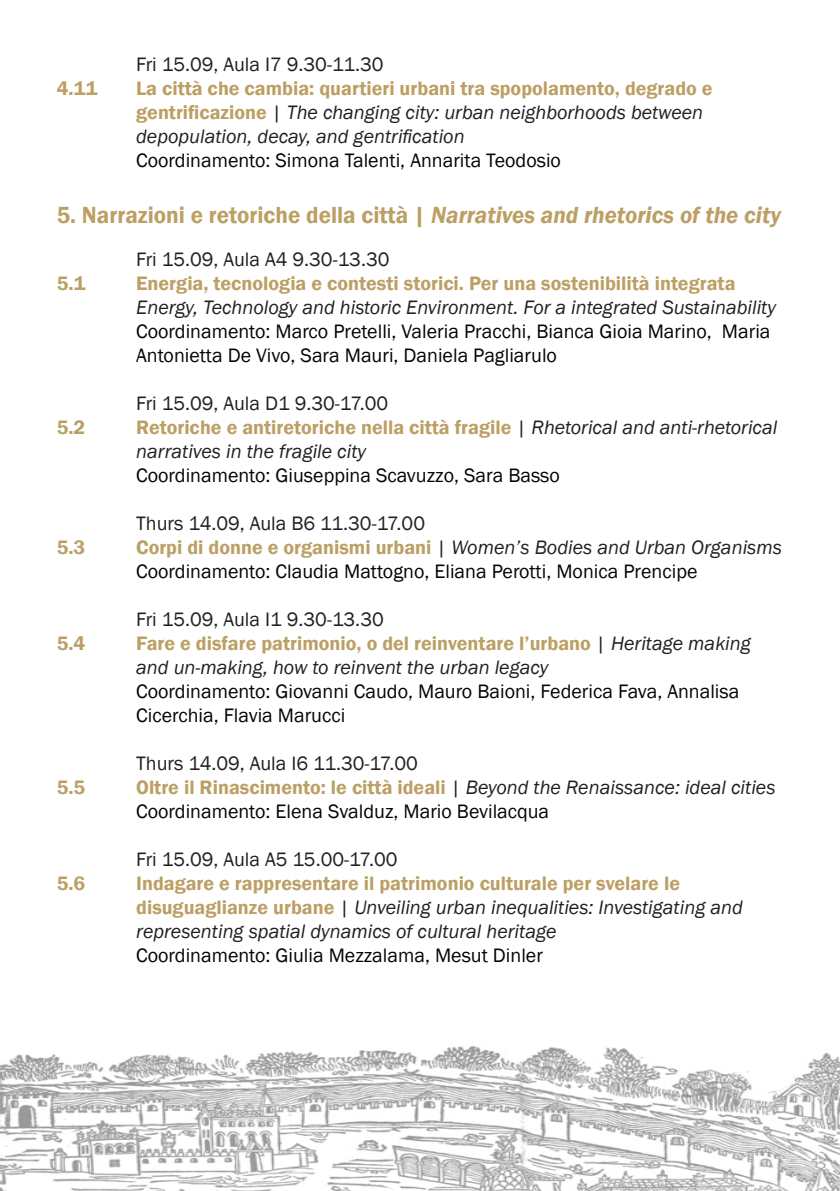
<style>
.page{position:relative;width:840px;height:1191px;background:#fff}
.page>*{position:absolute;margin:0;border:0;box-sizing:border-box;transform-origin:0 0}
.t1{font:600 24px "Franklin Gothic";color:#bc9f64;scale:.96 1}
.t2{font:italic 20px/24px "Franklin Gothic";color:#231f20}
.t3{font:20px/24px "Franklin Gothic";color:#040503}
.t4{font:600 20px "Franklin Gothic";color:#bc9f64}
.t5{font:20px "Franklin Gothic";color:#231f20}
.s1{font-weight:600;font-style:normal;color:#bc9f64}
.s2{font-style:normal}
.s3{font-style:italic}
.s4{color:#231f20}
.s5{font-weight:600;color:#bc9f64}
.s6{font-style:italic;color:#231f20}
</style>
<div class="page">
<img style="left:0;top:1046px;width:839px;height:145px">
<p class="t4" style="left:57px;top:76px;width:42px">4.11</p>
<p class="t5" style="left:136px;top:52px;width:248px">Fri 15.09, Aula I7 9.30-11.30</p>
<p class="t2" style="left:136px;top:76px;width:577px"><span class="s1">La città che cambia: quartieri urbani tra spopolamento, degrado e gentrificazione</span> <span class="s2">|</span> The changing city: urban neighborhoods between depopulation, decay, and gentrification</p>
<p class="t3" style="left:136px;top:148px;width:426px">Coordinamento: Simona Talenti, Annarita Teodosio</p>
<p class="t1" style="left:57px;top:200px;width:755px">5. Narrazioni e retoriche della città | <span class="s3">Narratives and rhetorics of the city</span></p>
<p class="t4" style="left:57px;top:271px;width:30px">5.1</p>
<p class="t4" style="left:57px;top:415px;width:30px">5.2</p>
<p class="t4" style="left:57px;top:535px;width:30px">5.3</p>
<p class="t4" style="left:57px;top:631px;width:30px">5.4</p>
<p class="t4" style="left:57px;top:775px;width:30px">5.5</p>
<p class="t4" style="left:57px;top:871px;width:30px">5.6</p>
<p class="t5" style="left:136px;top:247px;width:255px">Fri 15.09, Aula A4 9.30-13.30</p>
<p class="t4" style="left:136px;top:271px;width:600px">Energia, tecnologia e contesti storici. Per una sostenibilità integrata</p>
<p class="t2" style="left:136px;top:295px;width:641px">Energy, Technology and historic Environment. For a integrated Sustainability</p>
<p class="t3" style="left:136px;top:319px;width:635px">Coordinamento: Marco Pretelli, Valeria Pracchi, Bianca Gioia Marino, Maria<br>Antonietta De Vivo, Sara Mauri, Daniela Pagliarulo</p>
<p class="t2" style="left:136px;top:391px;width:642px"><span class="s2">Fri 15.09, Aula D1 9.30-17.00<br></span><span class="s1">Retoriche e antiretoriche nella città fragile</span> <span class="s2">|</span> Rhetorical and anti-rhetorical narratives in the fragile city</p>
<p class="t3" style="left:136px;top:463px;width:425px">Coordinamento: Giuseppina Scavuzzo, Sara Basso</p>
<p class="t3" style="left:136px;top:511px;width:647px"><span class="s4">Thurs 14.09, Aula B6 11.30-17.00<br></span><span class="s5">Corpi di donne e organismi urbani</span> <span class="s4">|</span> <span class="s6">Women’s Bodies and Urban Organisms<br></span>Coordinamento: Claudia Mattogno, Eliana Perotti, Monica Prencipe</p>
<p class="t2" style="left:136px;top:607px;width:615px"><span class="s2">Fri 15.09, Aula I1 9.30-13.30<br></span><span class="s1">Fare e disfare patrimonio, o del reinventare l’urbano</span> <span class="s2">|</span> Heritage making and un-making, how to reinvent the urban legacy</p>
<p class="t3" style="left:136px;top:679px;width:604px">Coordinamento: Giovanni Caudo, Mauro Baioni, Federica Fava, Annalisa<br>Cicerchia, Flavia Marucci</p>
<p class="t3" style="left:136px;top:751px;width:640px"><span class="s4">Thurs 14.09, Aula I6 11.30-17.00<br></span><span class="s5">Oltre il Rinascimento: le città ideali</span> <span class="s4">|</span> <span class="s6">Beyond the Renaissance: ideal cities<br></span>Coordinamento: Elena Svalduz, Mario Bevilacqua</p>
<p class="t5" style="left:136px;top:847px;width:263px">Fri 15.09, Aula A5 15.00-17.00</p>
<p class="t2" style="left:136px;top:871px;width:607px"><span class="s1">Indagare e rappresentare il patrimonio culturale per svelare le disuguaglianze urbane</span> <span class="s2">|</span> Unveiling urban inequalities: Investigating and representing spatial dynamics of cultural heritage</p>
<p class="t3" style="left:136px;top:943px;width:408px">Coordinamento: Giulia Mezzalama, Mesut Dinler</p>
</div>
